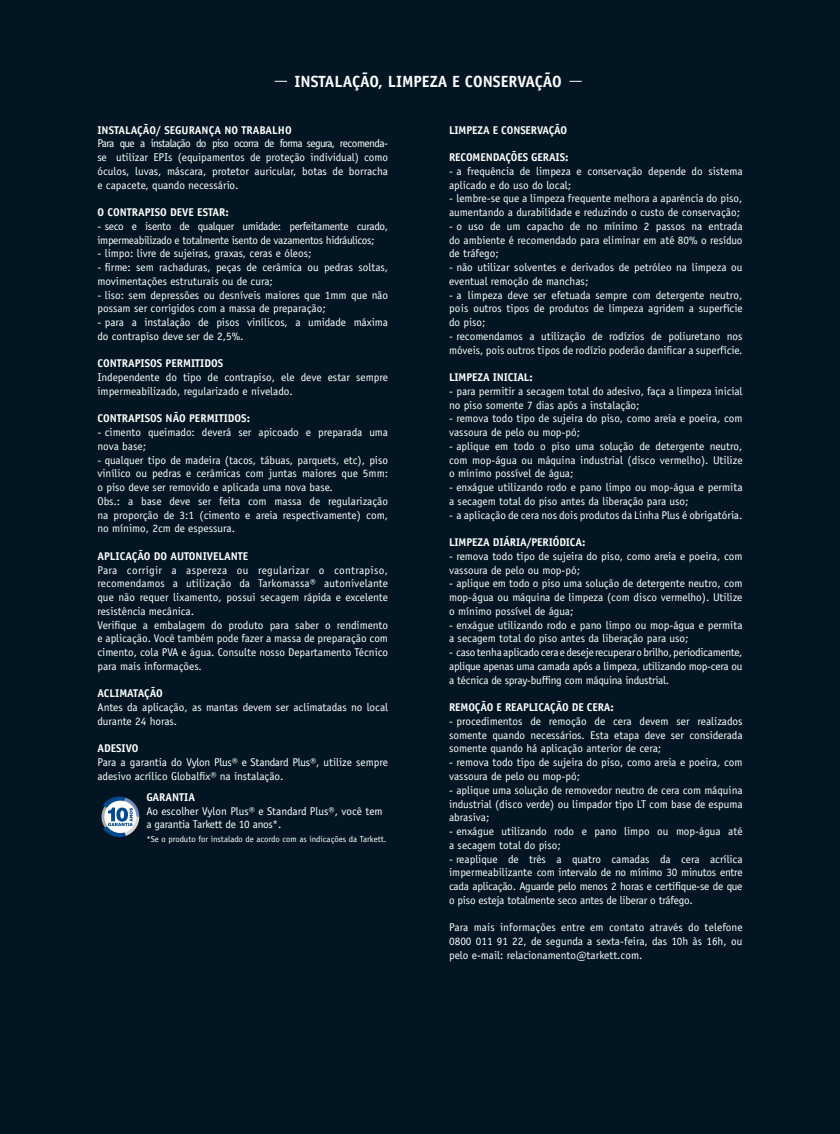
<style>
.page{position:relative;width:840px;height:1134px;background:#011622}
.page>*{position:absolute;margin:0;border:0;box-sizing:border-box;transform-origin:0 0}
.t1{font:700 16.25px "Officina Sans Std";color:#fff}
.t2{font:11.25px/13.8px "Officina Sans Std";color:#fff}
.t3{font:700 11.25px "Officina Sans Std";color:#fff}
.t4{font:11.25px/13.8px "Officina Sans Std";letter-spacing:-.03em;color:#fff}
.t5{font:8.75px "Officina Sans Std";color:#fff}
.s1{font-weight:700}
</style>
<div class="page">
<svg style="left:101px;top:796px;width:38px;height:41px"></svg>
<svg style="left:569px;top:81px;width:13px;height:1px"></svg>
<svg style="left:275px;top:81px;width:12px;height:1px"></svg>
<p class="t1" style="left:294px;top:72px;width:269px">INSTALAÇÃO, LIMPEZA E CONSERVAÇÃO</p>
<p class="t3" style="left:449px;top:123px;width:120px">LIMPEZA E CONSERVAÇÃO</p>
<p class="t3" style="left:449px;top:150px;width:121px">RECOMENDAÇÕES GERAIS:</p>
<p class="t2" style="left:449px;top:164px;width:295px">- a frequência de limpeza e conservação depende do sistema aplicado e do uso do local;</p>
<p class="t2" style="left:449px;top:192px;width:295px">- lembre-se que a limpeza frequente melhora a aparência do piso, aumentando a durabilidade e reduzindo o custo de conservação;</p>
<p class="t2" style="left:449px;top:219px;width:295px;text-align:justify">- o uso de um capacho de no mínimo 2 passos na entrada do ambiente é recomendado para eliminar em até 80% o resíduo de tráfego;</p>
<p class="t2" style="left:449px;top:260px;width:295px">- não utilizar solventes e derivados de petróleo na limpeza ou eventual remoção de manchas;</p>
<p class="t2" style="left:449px;top:288px;width:295px;text-align:justify">- a limpeza deve ser efetuada sempre com detergente neutro, pois outros tipos de produtos de limpeza agridem a superfície do piso;</p>
<p class="t2" style="left:449px;top:329px;width:295px">- recomendamos a utilização de rodízios de poliuretano nos móveis, pois outros tipos de rodízio poderão danificar a superfície.</p>
<p class="t3" style="left:449px;top:370px;width:85px">LIMPEZA INICIAL:</p>
<p class="t2" style="left:449px;top:384px;width:295px">- para permitir a secagem total do adesivo, faça a limpeza inicial no piso somente 7 dias após a instalação;</p>
<p class="t2" style="left:449px;top:412px;width:295px">- remova todo tipo de sujeira do piso, como areia e poeira, com vassoura de pelo ou mop-pó;</p>
<p class="t2" style="left:449px;top:439px;width:295px;text-align:justify">- aplique em todo o piso uma solução de detergente neutro, com mop-água ou máquina industrial (disco vermelho). Utilize o mínimo possível de água;</p>
<p class="t2" style="left:449px;top:480px;width:295px">- enxágue utilizando rodo e pano limpo ou mop-água e permita a secagem total do piso antes da liberação para uso;</p>
<p class="t2" style="left:449px;top:508px;width:295px">- a aplicação de cera nos dois produtos da Linha Plus é obrigatória.</p>
<p class="t3" style="left:449px;top:535px;width:138px">LIMPEZA DIÁRIA/PERIÓDICA:</p>
<p class="t2" style="left:449px;top:549px;width:295px">- remova todo tipo de sujeira do piso, como areia e poeira, com vassoura de pelo ou mop-pó;</p>
<p class="t2" style="left:449px;top:577px;width:295px;text-align:justify">- aplique em todo o piso uma solução de detergente neutro, com mop-água ou máquina de limpeza (com disco vermelho). Utilize o mínimo possível de água;</p>
<p class="t2" style="left:449px;top:618px;width:295px">- enxágue utilizando rodo e pano limpo ou mop-água e permita a secagem total do piso antes da liberação para uso;</p>
<p class="t2" style="left:449px;top:645px;width:295px;text-align:justify">- caso tenha aplicado cera e deseje recuperar o brilho, periodicamente, aplique apenas uma camada após a limpeza, utilizando mop-cera ou a técnica de spray-buffing com máquina industrial.</p>
<p class="t3" style="left:449px;top:700px;width:166px">REMOÇÃO E REAPLICAÇÃO DE CERA:</p>
<p class="t2" style="left:449px;top:714px;width:295px;text-align:justify">- procedimentos de remoção de cera devem ser realizados somente quando necessários. Esta etapa deve ser considerada somente quando há aplicação anterior de cera;</p>
<p class="t2" style="left:449px;top:755px;width:295px">- remova todo tipo de sujeira do piso, como areia e poeira, com vassoura de pelo ou mop-pó;</p>
<p class="t2" style="left:449px;top:783px;width:295px;text-align:justify">- aplique uma solução de removedor neutro de cera com máquina industrial (disco verde) ou limpador tipo LT com base de espuma abrasiva;</p>
<p class="t2" style="left:449px;top:824px;width:295px">- enxágue utilizando rodo e pano limpo ou mop-água até a secagem total do piso;</p>
<p class="t2" style="left:449px;top:852px;width:295px;text-align:justify">- reaplique de três a quatro camadas da cera acrílica impermeabilizante com intervalo de no mínimo 30 minutos entre cada aplicação. Aguarde pelo menos 2 horas e certifique-se de que o piso esteja totalmente seco antes de liberar o tráfego.</p>
<p class="t2" style="left:449px;top:920px;width:295px;text-align:justify">Para mais informações entre em contato através do telefone 0800 011 91 22, de segunda a sexta-feira, das 10h às 16h, ou pelo e-mail: relacionamento@tarkett.com.</p>
<p class="t3" style="left:97px;top:123px;width:196px">INSTALAÇÃO/ SEGURANÇA NO TRABALHO</p>
<p class="t2" style="left:97px;top:137px;width:292px;text-align:justify">Para que a instalação do piso ocorra de forma segura, recomenda&shy;se utilizar EPIs (equipamentos de proteção individual) como óculos, luvas, máscara, protetor auricular, botas de borracha e capacete, quando necessário.</p>
<p class="t3" style="left:97px;top:205px;width:133px">O CONTRAPISO DEVE ESTAR:</p>
<p class="t4" style="left:97px;top:219px;width:292px">- seco e isento de qualquer umidade: perfeitamente curado, impermeabilizado e totalmente isento de vazamentos hidráulicos;</p>
<p class="t2" style="left:97px;top:247px;width:216px">- limpo: livre de sujeiras, graxas, ceras e óleos;</p>
<p class="t2" style="left:97px;top:260px;width:292px">- firme: sem rachaduras, peças de cerâmica ou pedras soltas, movimentações estruturais ou de cura;</p>
<p class="t2" style="left:97px;top:288px;width:292px">- liso: sem depressões ou desníveis maiores que 1mm que não possam ser corrigidos com a massa de preparação;</p>
<p class="t2" style="left:97px;top:315px;width:292px">- para a instalação de pisos vinílicos, a umidade máxima do contrapiso deve ser de 2,5%.</p>
<p class="t3" style="left:97px;top:357px;width:127px">CONTRAPISOS PERMITIDOS</p>
<p class="t2" style="left:97px;top:370px;width:292px">Independente do tipo de contrapiso, ele deve estar sempre impermeabilizado, regularizado e nivelado.</p>
<p class="t3" style="left:97px;top:412px;width:154px">CONTRAPISOS NÃO PERMITIDOS:</p>
<p class="t2" style="left:97px;top:425px;width:292px">- cimento queimado: deverá ser apicoado e preparada uma nova base;</p>
<p class="t2" style="left:97px;top:453px;width:292px;text-align:justify">- qualquer tipo de madeira (tacos, tábuas, parquets, etc), piso vinílico ou pedras e cerâmicas com juntas maiores que 5mm: o piso deve ser removido e aplicada uma nova base.</p>
<p class="t2" style="left:97px;top:494px;width:292px;text-align:justify">Obs.: a base deve ser feita com massa de regularização na proporção de 3:1 (cimento e areia respectivamente) com, no mínimo, 2cm de espessura.</p>
<p class="t3" style="left:97px;top:549px;width:152px">APLICAÇÃO DO AUTONIVELANTE</p>
<p class="t2" style="left:97px;top:563px;width:292px;text-align:justify">Para corrigir a aspereza ou regularizar o contrapiso, recomendamos a utilização da Tarkomassa® autonivelante que não requer lixamento, possui secagem rápida e excelente resistência mecânica.</p>
<p class="t2" style="left:97px;top:618px;width:292px;text-align:justify">Verifique a embalagem do produto para saber o rendimento e aplicação. Você também pode fazer a massa de preparação com cimento, cola PVA e água. Consulte nosso Departamento Técnico para mais informações.</p>
<p class="t3" style="left:97px;top:687px;width:67px">ACLIMATAÇÃO</p>
<p class="t2" style="left:97px;top:700px;width:292px">Antes da aplicação, as mantas devem ser aclimatadas no local durante 24 horas.</p>
<p class="t3" style="left:97px;top:742px;width:43px">ADESIVO</p>
<p class="t2" style="left:97px;top:755px;width:292px">Para a garantia do Vylon Plus® e Standard Plus®, utilize sempre adesivo acrílico Globalfix® na instalação.</p>
<p class="t2" style="left:146px;top:790px;width:238px"><span class="s1">GARANTIA<br></span>Ao escolher Vylon Plus® e Standard Plus®, você tem a garantia Tarkett de 10 anos*.</p>
<p class="t5" style="left:146px;top:834px;width:242px">*Se o produto for instalado de acordo com as indicações da Tarkett.</p>
</div>
